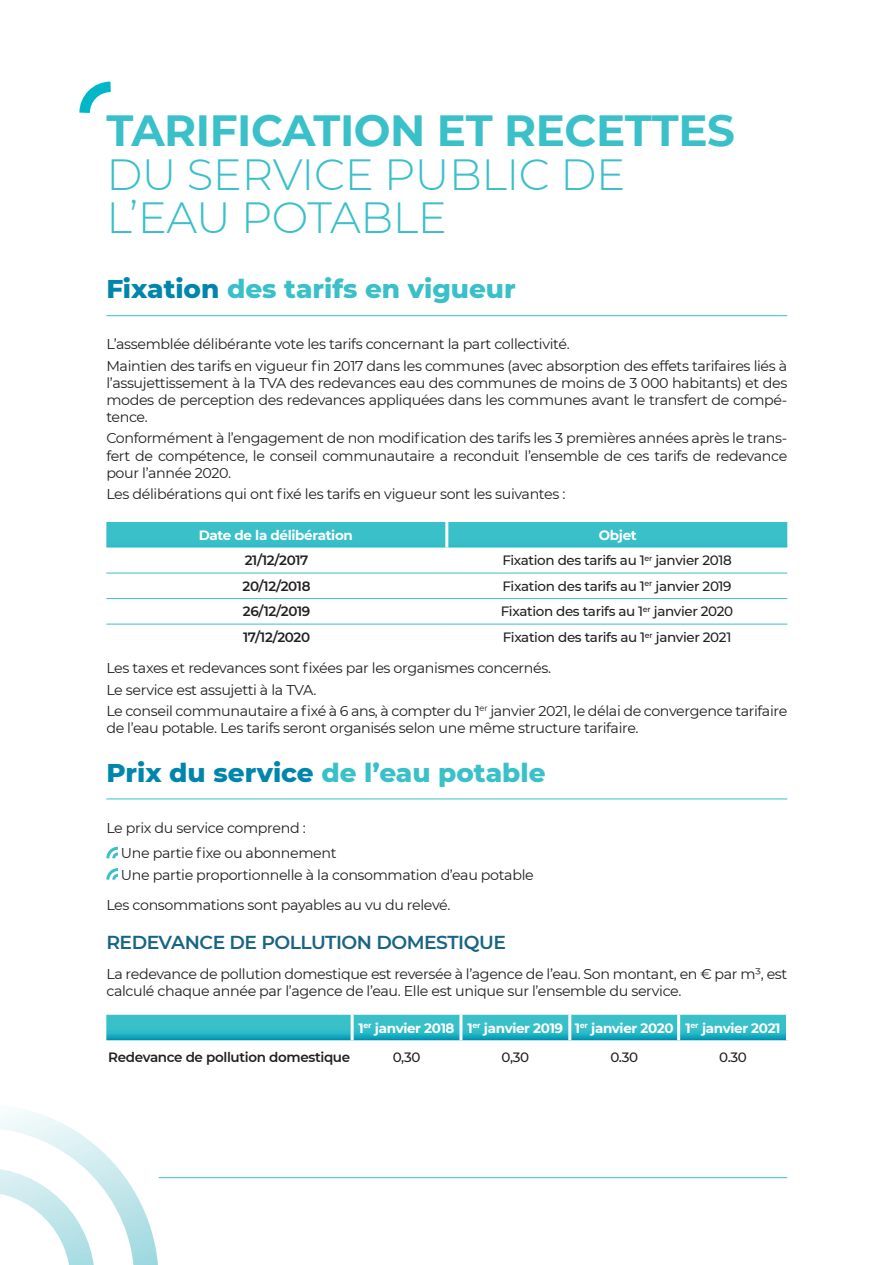
<style>
.page{position:relative;width:895px;height:1265px;background:#fff}
.page>*{position:absolute;margin:0;border:0;box-sizing:border-box;transform-origin:0 0}
.t1{font:300 43.65px/43.2px "Montserrat";letter-spacing:-.01em;color:#3ac0c9}
.t2{font:700 43.65px "Montserrat";letter-spacing:-.01em;color:#3ac0c9}
.t3{font:800 26.25px "Montserrat";color:#3ac0c9}
.t4{font:600 18.75px "Montserrat";letter-spacing:-.025em;color:#186484}
.t5{font:14.25px/17.1px "Montserrat";letter-spacing:-.025em;color:#231f20}
.t6{font:500 13.5px "Montserrat";letter-spacing:-.025em;color:#231f20}
.t7{font:700 13.5px "Montserrat";letter-spacing:-.025em;color:#fff}
.t8{font:600 13.5px "Montserrat";letter-spacing:-.025em;color:#231f20}
.s1{color:#0086ac}
</style>
<div class="page">
<hr style="left:159px;top:1177px;width:628px;height:1px;background:#3ac0c9">
<svg style="left:79px;top:81px;width:32px;height:32px"></svg>
<hr style="left:106px;top:315px;width:681px;height:1px;background:#3ac0c9">
<hr style="left:106px;top:798px;width:681px;height:1px;background:#3ac0c9">
<svg style="left:106px;top:522px;width:681px;height:25px;background:#38bfc8"></svg>
<hr style="left:445px;top:522px;width:3px;height:25px;background:#fff">
<hr style="left:106px;top:573px;width:340px;height:1px;background:#3ac0c9">
<hr style="left:446px;top:573px;width:341px;height:1px;background:#3ac0c9">
<hr style="left:106px;top:598px;width:340px;height:1px;background:#3ac0c9">
<hr style="left:446px;top:598px;width:341px;height:1px;background:#3ac0c9">
<hr style="left:106px;top:624px;width:340px;height:1px;background:#3ac0c9">
<hr style="left:446px;top:624px;width:341px;height:1px;background:#3ac0c9">
<svg style="left:106px;top:846px;width:12px;height:34px"></svg>
<svg style="left:106px;top:1015px;width:679px;height:25px;background:#2db8c5"></svg>
<hr style="left:350px;top:1015px;width:3px;height:25px;background:#fff">
<hr style="left:459px;top:1015px;width:3px;height:25px;background:#fff">
<hr style="left:568px;top:1015px;width:3px;height:25px;background:#fff">
<hr style="left:677px;top:1015px;width:3px;height:25px;background:#fff">
<svg style="left:0;top:1109px;width:159px;height:156px"></svg>
<h1 class="t2" style="left:106px;top:99px;width:630px">TARIFICATION ET RECETTES</h1>
<h1 class="t1" style="left:106px;top:151px;width:520px">DU SERVICE PUBLIC DE<br>L’EAU POTABLE</h1>
<h2 class="t3" style="left:106px;top:270px;width:411px"><span class="s1">Fixation</span> des tarifs en vigueur</h2>
<p class="t5" style="left:106px;top:333px;width:682px;line-height:21.3px">L’assemblée délibérante vote les tarifs concernant la part collectivité.<br>Maintien des tarifs en vigueur fin 2017 dans les communes (avec absorption des effets tarifaires liés à</p>
<p class="t5" style="left:106px;top:374px;width:682px;text-align:justify">l’assujettissement à la TVA des redevances eau des communes de moins de 3 000 habitants) et des modes de perception des redevances appliquées dans les communes avant le transfert de compé&shy;tence.</p>
<p class="t5" style="left:106px;top:429px;width:682px;text-align:justify">Conformément à l’engagement de non modification des tarifs les 3 premières années après le trans&shy;fert de compétence, le conseil communautaire a reconduit l’ensemble de ces tarifs de redevance pour l’année 2020.</p>
<p class="t5" style="left:106px;top:485px;width:460px">Les délibérations qui ont fixé les tarifs en vigueur sont les suivantes :</p>
<p class="t7" style="left:199px;top:525px;width:155px">Date de la délibération</p>
<p class="t7" style="left:598px;top:525px;width:39px">Objet</p>
<p class="t8" style="left:244px;top:551px;width:65px">21/12/2017</p>
<p class="t6" style="left:502px;top:551px;width:231px">Fixation des tarifs au 1<sup>er</sup> janvier 2018</p>
<p class="t8" style="left:242px;top:576px;width:69px">20/12/2018</p>
<p class="t6" style="left:502px;top:577px;width:230px">Fixation des tarifs au 1<sup>er</sup> janvier 2019</p>
<p class="t8" style="left:243px;top:602px;width:69px">26/12/2019</p>
<p class="t6" style="left:500px;top:602px;width:234px">Fixation des tarifs au 1<sup>er</sup> janvier 2020</p>
<p class="t8" style="left:243px;top:628px;width:69px">17/12/2020</p>
<p class="t6" style="left:502px;top:628px;width:230px">Fixation des tarifs au 1<sup>er</sup> janvier 2021</p>
<p class="t5" style="left:106px;top:657px;width:682px;line-height:21.3px">Les taxes et redevances sont fixées par les organismes concernés.<br>Le service est assujetti à la TVA.<br>Le conseil communautaire a fixé à 6 ans, à compter du 1<sup>er</sup> janvier 2021, le délai de convergence tarifaire</p>
<p class="t5" style="left:106px;top:719px;width:533px">de l’eau potable. Les tarifs seront organisés selon une même structure tarifaire.</p>
<h2 class="t3" style="left:106px;top:753px;width:440px"><span class="s1">Prix du service</span> de l’eau potable</h2>
<p class="t5" style="left:121px;top:814px;width:217px;line-height:25.7px;text-indent:-15px">Le prix du service comprend :<br>Une partie fixe ou abonnement</p>
<p class="t5" style="left:106px;top:859px;width:429px;line-height:29.8px;text-indent:15px">Une partie proportionnelle à la consommation d’eau potable<br>Les consommations sont payables au vu du relevé.</p>
<h3 class="t4" style="left:106px;top:929px;width:401px">REDEVANCE DE POLLUTION DOMESTIQUE</h3>
<p class="t5" style="left:106px;top:965px;width:682px">La redevance de pollution domestique est reversée à l’agence de l’eau. Son montant, en € par m³, est calculé chaque année par l’agence de l’eau. Elle est unique sur l’ensemble du service.</p>
<p class="t7" style="left:358px;top:1018px;width:423px">1<sup>er</sup> janvier 2018 1<sup>er</sup> janvier 2019 1<sup>er</sup> janvier 2020 1<sup>er</sup> janvier 2021</p>
<p class="t8" style="left:108px;top:1047px;width:243px">Redevance de pollution domestique</p>
<p class="t6" style="left:392px;top:1048px;width:29px">0,30</p>
<p class="t6" style="left:501px;top:1048px;width:29px">0,30</p>
<p class="t6" style="left:610px;top:1048px;width:29px">0.30</p>
<p class="t6" style="left:719px;top:1048px;width:29px">0.30</p>
</div>
